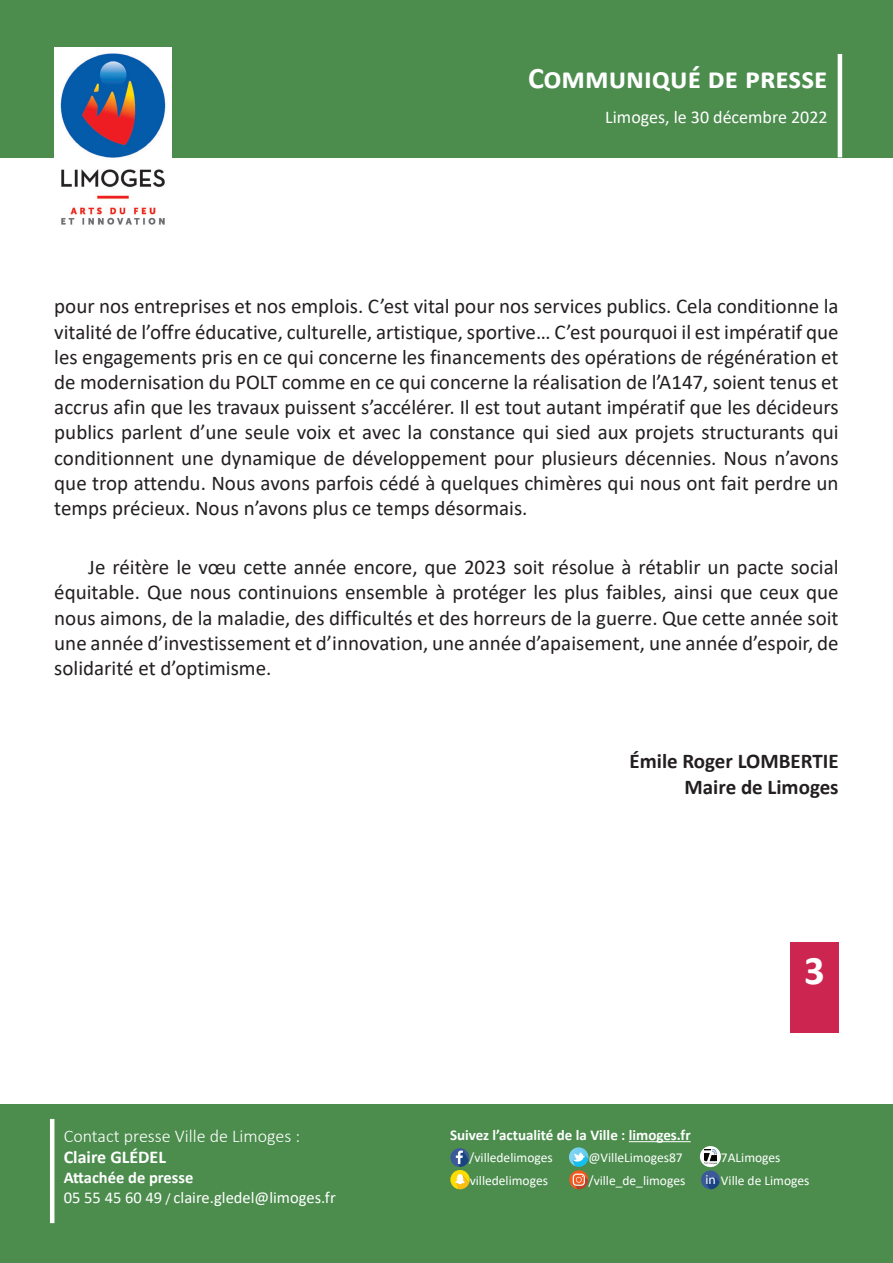
<style>
.page{position:relative;width:893px;height:1263px;background:#fff}
.page>*{position:absolute;margin:0;border:0;box-sizing:border-box;transform-origin:0 0}
.t1{font:700 40.8px "Calibri";color:#fff}
.t2{font:700 30px "Calibri";color:#fff}
.t3{font:21px/25.2px "Calibri";color:#231f20;text-align:justify}
.t4{font:700 21px/25.2px "Calibri";color:#231f20;text-align:right}
.t5{font:300 18px "Calibri";color:#fff}
.t6{font:18px "Calibri";color:#fff}
.t7{font:700 18px "Calibri";color:#fff}
.t8{font:16.5px/19.8px "Calibri";color:#fff}
.t9{font:700 15px "Calibri";color:#fff}
.t10{font:13.5px "Calibri";color:#fff}
.s1{font-weight:700}
.s2{font-size:13.5px}
.s3{font-family:"Myriad Pro";font-size:13.2px}
</style>
<div class="page">
<div style="left:790px;top:942px;width:49px;height:90px;background:#cc2650"></div>
<div style="left:0;top:0;width:893px;height:157px;background:#4c8d4e"></div>
<img style="left:54px;top:48px;width:117px;height:177px">
<hr style="left:838px;top:54px;width:4px;height:103px;background:#fff">
<div style="left:0;top:1105px;width:893px;height:158px;background:#4c8d4e"></div>
<hr style="left:50px;top:1119px;width:4px;height:104px;background:#fff">
<hr style="left:629px;top:1141px;width:62px;height:1px;background:#fff">
<div style="left:700px;top:1146px;width:21px;height:21px;background:#fff;border-radius:50%"></div>
<img style="left:704px;top:1149px;width:13px;height:15px">
<svg style="left:450px;top:1148px;width:20px;height:41px"></svg>
<svg style="left:569px;top:1147px;width:19px;height:42px"></svg>
<svg style="left:701px;top:1170px;width:19px;height:19px"></svg>
<h2 class="t2" style="left:528px;top:57px;width:301px">Communiqué de presse</h2>
<p class="t6" style="left:605px;top:104px;width:224px">Limoges, le 30 décembre 2022</p>
<p class="t3" style="left:54px;top:293px;width:786px">pour nos entreprises et nos emplois. C’est vital pour nos services publics. Cela conditionne la vitalité de l’offre éducative, culturelle, artistique, sportive… C’est pourquoi il est impératif que les engagements pris en ce qui concerne les financements des opérations de régénération et de modernisation du POLT comme en ce qui concerne la réalisation de l’A147, soient tenus et accrus afin que les travaux puissent s’accélérer. Il est tout autant impératif que les décideurs publics parlent d’une seule voix et avec la constance qui sied aux projets structurants qui conditionnent une dynamique de développement pour plusieurs décennies. Nous n’avons que trop attendu. Nous avons parfois cédé à quelques chimères qui nous ont fait perdre un temps précieux. Nous n’avons plus ce temps désormais.</p>
<p class="t3" style="left:54px;top:554px;width:786px;text-indent:34px">Je réitère le vœu cette année encore, que 2023 soit résolue à rétablir un pacte social équitable. Que nous continuions ensemble à protéger les plus faibles, ainsi que ceux que nous aimons, de la maladie, des difficultés et des horreurs de la guerre. Que cette année soit une année d’investissement et d’innovation, une année d’apaisement, une année d’espoir, de solidarité et d’optimisme.</p>
<p class="t4" style="left:629px;top:748px;width:211px">Émile Roger LOMBERTIE<br>Maire de Limoges</p>
<p class="t5" style="left:64px;top:1124px;width:238px">Contact presse Ville de Limoges :</p>
<p class="t7" style="left:64px;top:1144px;width:104px">Claire GLÉDEL</p>
<p class="t8" style="left:64px;top:1167px;width:273px"><span class="s1">Attachée de presse<br></span>05 55 45 60 49 <span class="s2">/</span> claire.gledel@limoges.fr</p>
<h1 class="t1" style="left:804px;top:941px;width:22px">3</h1>
<p class="t9" style="left:450px;top:1124px;width:242px">Suivez l’actualité de la Ville : limoges.fr</p>
<p class="t10" style="left:469px;top:1148px;width:85px">/villedelimoges</p>
<p class="t10" style="left:588px;top:1148px;width:96px">@VilleLimoges87</p>
<p class="t10" style="left:721px;top:1148px;width:61px">7ALimoges</p>
<p class="t10" style="left:470px;top:1171px;width:80px">villedelimoges</p>
<p class="t10" style="left:588px;top:1171px;width:98px">/ville_de_limoges</p>
<p class="t10" style="left:705px;top:1171px;width:106px"><span class="s3">in</span> Ville de Limoges</p>
</div>
